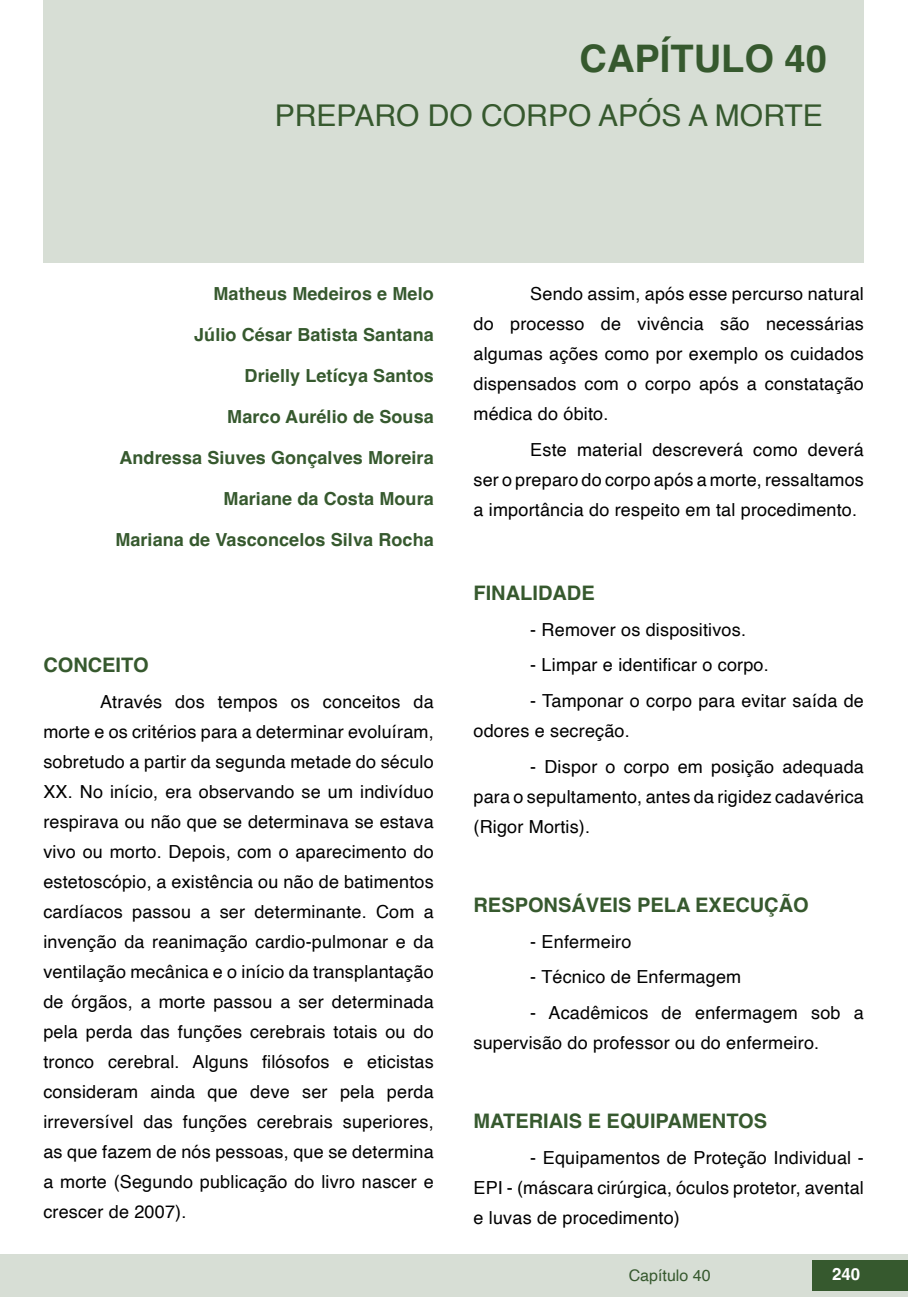
<style>
.page{position:relative;width:908px;height:1304px;background:#fff}
.page>*{position:absolute;margin:0;border:0;box-sizing:border-box;transform-origin:0 0}
.t1{font:700 38px "Helvetica";color:#36592e}
.t2{font:30px "Helvetica";color:#36592e}
.t3{font:700 20px "Helvetica";color:#36592e}
.t4{font:18px/30px "Helvetica";letter-spacing:.01em;color:#000;text-align:justify}
.t5{font:700 18px "Helvetica";letter-spacing:.005em;color:#36592e}
.t6{font:700 16.8px "Helvetica";color:#fff}
.t7{font:16px "Helvetica";color:#36592e}
</style>
<div class="page">
<div style="left:0;top:1254px;width:906px;height:43px;background:#d7ded5"></div>
<div style="left:812px;top:1261px;width:95px;height:30px;background:#36592e"></div>
<div style="left:43px;top:0;width:820px;height:263px;background:#d7ded5"></div>
<h1 class="t1" style="left:579px;top:35px;width:249px">CAPÍTULO 40</h1>
<h2 class="t2" style="left:275px;top:93px;width:549px">PREPARO DO CORPO APÓS A MORTE</h2>
<p class="t5" style="left:213px;top:283px;width:222px">Matheus Medeiros e Melo</p>
<p class="t5" style="left:194px;top:324px;width:241px">Júlio César Batista Santana</p>
<p class="t5" style="left:244px;top:365px;width:190px">Drielly Letícya Santos</p>
<p class="t5" style="left:227px;top:406px;width:208px">Marco Aurélio de Sousa</p>
<p class="t5" style="left:119px;top:447px;width:316px">Andressa Siuves Gonçalves Moreira</p>
<p class="t5" style="left:223px;top:488px;width:211px">Mariane da Costa Moura</p>
<p class="t5" style="left:115px;top:529px;width:320px">Mariana de Vasconcelos Silva Rocha</p>
<p class="t3" style="left:43px;top:653px;width:107px">CONCEITO</p>
<p class="t4" style="left:43px;top:687px;width:392px;text-indent:57px">Através dos tempos os conceitos da morte e os critérios para a determinar evoluíram, sobretudo a partir da segunda metade do século XX. No início, era observando se um indivíduo respirava ou não que se determinava se estava vivo ou morto. Depois, com o aparecimento do estetoscópio, a existência ou não de batimentos cardíacos passou a ser determinante. Com a invenção da reanimação cardio-pulmonar e da ventilação mecânica e o início da transplantação de órgãos, a morte passou a ser determinada pela perda das funções cerebrais totais ou do tronco cerebral. Alguns filósofos e eticistas consideram ainda que deve ser pela perda irreversível das funções cerebrais superiores, as que fazem de nós pessoas, que se determina a morte (Segundo publicação do livro nascer e crescer de 2007).</p>
<p class="t4" style="left:473px;top:279px;width:392px;text-indent:57px">Sendo assim, após esse percurso natural do processo de vivência são necessárias algumas ações como por exemplo os cuidados dispensados com o corpo após a constatação médica do óbito.</p>
<p class="t4" style="left:473px;top:435px;width:392px;text-indent:57px">Este material descreverá como deverá ser o preparo do corpo após a morte, ressaltamos a importância do respeito em tal procedimento.</p>
<p class="t3" style="left:473px;top:581px;width:123px">FINALIDADE</p>
<p class="t4" style="left:530px;top:615px;width:217px">- Remover os dispositivos.</p>
<p class="t4" style="left:530px;top:651px;width:240px">- Limpar e identificar o corpo.</p>
<p class="t4" style="left:473px;top:686px;width:392px;text-indent:57px">- Tamponar o corpo para evitar saída de odores e secreção.</p>
<p class="t4" style="left:473px;top:752px;width:391px;text-indent:57px">- Dispor o corpo em posição adequada para o sepultamento, antes da rigidez cadavérica (Rigor Mortis).</p>
<p class="t3" style="left:473px;top:893px;width:336px">RESPONSÁVEIS PELA EXECUÇÃO</p>
<p class="t4" style="left:530px;top:927px;width:102px">- Enfermeiro</p>
<p class="t4" style="left:530px;top:963px;width:212px">- Técnico de Enfermagem</p>
<p class="t4" style="left:473px;top:998px;width:392px;text-indent:57px">- Acadêmicos de enfermagem sob a supervisão do professor ou do enfermeiro.</p>
<p class="t3" style="left:473px;top:1109px;width:295px">MATERIAIS E EQUIPAMENTOS</p>
<p class="t4" style="left:473px;top:1143px;width:391px;text-indent:57px">- Equipamentos de Proteção Individual - EPI - (máscara cirúrgica, óculos protetor, avental e luvas de procedimento)</p>
<p class="t7" style="left:628px;top:1263px;width:83px">Capítulo 40</p>
<p class="t6" style="left:831px;top:1264px;width:30px">240</p>
</div>
